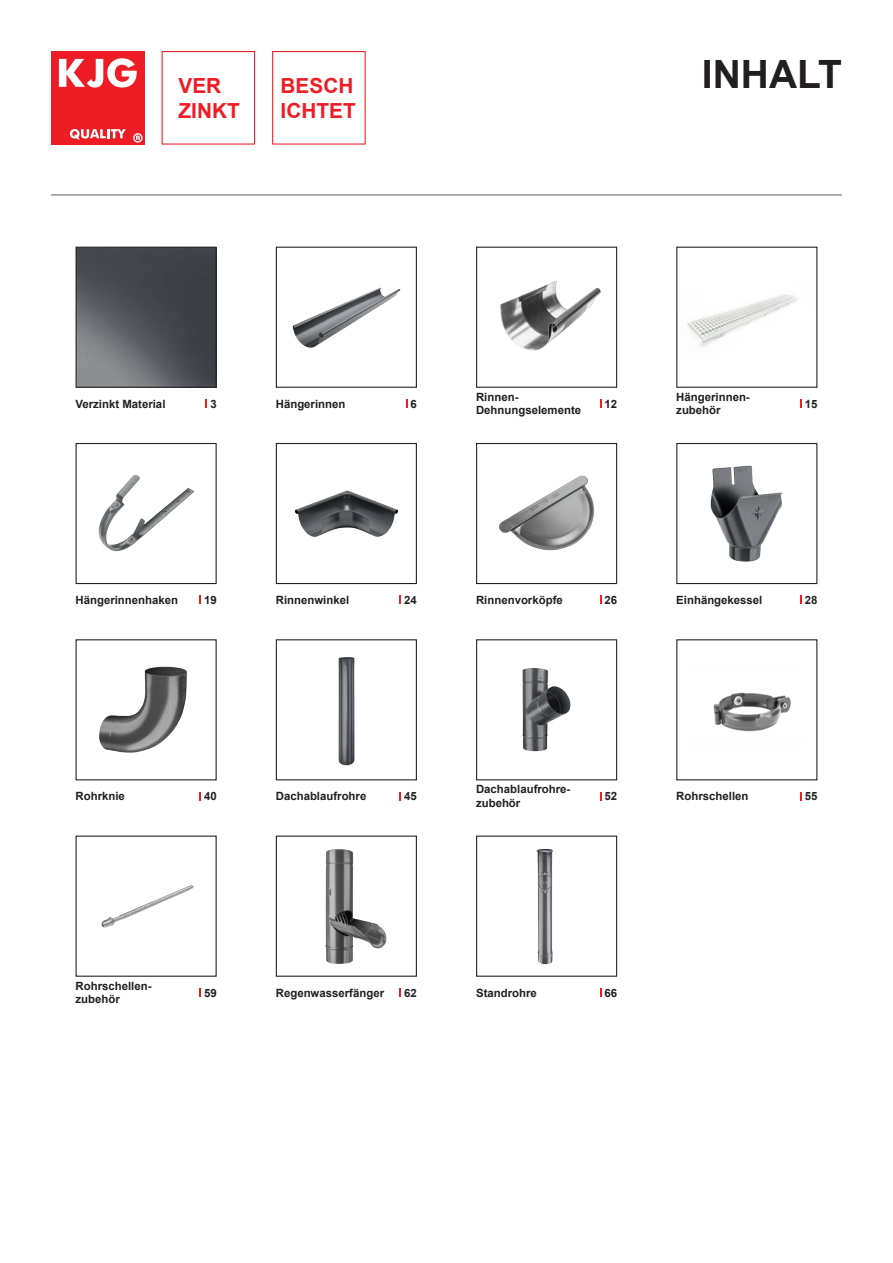
<style>
.page{position:relative;width:893px;height:1263px;background:#fff}
.page>*{position:absolute;margin:0;border:0;box-sizing:border-box;transform-origin:0 0}
.t1{font:700 39px "Arial";color:#231f20}
.t2{font:700 20.85px/24.9px "Arial";color:#ee1c25}
.t3{font:700 11.4px/13.6px "Arial";color:#231f20}
</style>
<div class="page">
<div style="left:51px;top:51px;width:94px;height:94px;background:#ee1c25"></div>
<svg style="left:70px;top:129px;width:56px;height:10px"></svg>
<svg style="left:133px;top:133px;width:10px;height:10px"></svg>
<svg style="left:59px;top:58px;width:78px;height:30px"></svg>
<svg style="left:162px;top:51px;width:93px;height:94px"></svg>
<svg style="left:272px;top:51px;width:94px;height:94px"></svg>
<hr style="left:51px;top:194px;width:791px;height:2px;background:#939598">
<img style="left:292px;top:287px;width:109px;height:61px">
<div style="left:276px;top:247px;width:141px;height:141px;border:1px solid #231f20"></div>
<img style="left:687px;top:294px;width:110px;height:53px">
<div style="left:676px;top:247px;width:141px;height:141px;border:1px solid #231f20"></div>
<img style="left:98px;top:474px;width:97px;height:78px">
<div style="left:76px;top:443px;width:141px;height:141px;border:1px solid #231f20"></div>
<img style="left:500px;top:280px;width:101px;height:71px">
<div style="left:476px;top:247px;width:141px;height:141px;border:1px solid #231f20"></div>
<img style="left:710px;top:465px;width:73px;height:97px">
<div style="left:676px;top:443px;width:141px;height:141px;border:1px solid #231f20"></div>
<img style="left:99px;top:666px;width:88px;height:87px">
<img style="left:338px;top:657px;width:17px;height:109px">
<div style="left:276px;top:639px;width:141px;height:141px;border:1px solid #231f20"></div>
<img style="left:522px;top:668px;width:49px;height:84px">
<div style="left:476px;top:639px;width:141px;height:141px;border:1px solid #231f20"></div>
<img style="left:713px;top:692px;width:78px;height:40px">
<img style="left:536px;top:849px;width:18px;height:116px">
<div style="left:476px;top:836px;width:141px;height:141px;border:1px solid #231f20"></div>
<img style="left:325px;top:849px;width:62px;height:115px">
<div style="left:276px;top:836px;width:141px;height:141px;border:1px solid #231f20"></div>
<img style="left:499px;top:475px;width:96px;height:76px">
<div style="left:476px;top:443px;width:141px;height:141px;border:1px solid #231f20"></div>
<img style="left:294px;top:490px;width:105px;height:47px">
<div style="left:276px;top:443px;width:141px;height:141px;border:1px solid #231f20"></div>
<svg style="left:800px;top:399px;width:2px;height:9px"></svg>
<img style="left:78px;top:249px;width:137px;height:137px">
<div style="left:76px;top:247px;width:141px;height:141px;border:1px solid #231f20"></div>
<svg style="left:199px;top:792px;width:2px;height:8px"></svg>
<svg style="left:199px;top:988px;width:2px;height:8px"></svg>
<svg style="left:199px;top:596px;width:2px;height:8px"></svg>
<svg style="left:800px;top:596px;width:2px;height:8px"></svg>
<svg style="left:800px;top:792px;width:2px;height:8px"></svg>
<img style="left:101px;top:885px;width:93px;height:43px">
<h2 class="t2" style="left:179px;top:74px;width:63px">VER<br>ZINKT</h2>
<h2 class="t2" style="left:281px;top:74px;width:77px">BESCH<br>ICHTET</h2>
<h1 class="t1" style="left:702px;top:49px;width:142px">INHALT</h1>
<p class="t3" style="left:676px;top:390px;width:75px">Hängerinnen&shy;zubehör</p>
<p class="t3" style="left:476px;top:390px;width:107px">Rinnen-<br>Dehnungselemente</p>
<p class="t3" style="left:276px;top:397px;width:71px">Hängerinnen</p>
<p class="t3" style="left:76px;top:397px;width:91px">Verzinkt Material</p>
<p class="t3" style="left:210px;top:397px;width:8px">3</p>
<p class="t3" style="left:604px;top:397px;width:14px">12</p>
<p class="t3" style="left:805px;top:397px;width:14px">15</p>
<p class="t3" style="left:411px;top:397px;width:8px">6</p>
<p class="t3" style="left:476px;top:593px;width:88px">Rinnenvorköpfe</p>
<p class="t3" style="left:76px;top:593px;width:104px">Hängerinnenhaken</p>
<p class="t3" style="left:676px;top:593px;width:88px">Einhängekessel</p>
<p class="t3" style="left:204px;top:593px;width:14px">19</p>
<p class="t3" style="left:805px;top:593px;width:14px">28</p>
<p class="t3" style="left:404px;top:593px;width:14px">24</p>
<p class="t3" style="left:604px;top:593px;width:14px">26</p>
<p class="t3" style="left:276px;top:593px;width:75px">Rinnenwinkel</p>
<p class="t3" style="left:76px;top:790px;width:51px">Rohrknie</p>
<p class="t3" style="left:204px;top:790px;width:14px">40</p>
<p class="t3" style="left:276px;top:790px;width:92px">Dachablaufrohre</p>
<p class="t3" style="left:404px;top:790px;width:14px">45</p>
<p class="t3" style="left:476px;top:783px;width:96px">Dachablaufrohre&shy;zubehör</p>
<p class="t3" style="left:604px;top:790px;width:14px">52</p>
<p class="t3" style="left:676px;top:790px;width:74px">Rohrschellen</p>
<p class="t3" style="left:805px;top:790px;width:14px">55</p>
<p class="t3" style="left:76px;top:979px;width:77px">Rohrschellen&shy;zubehör</p>
<p class="t3" style="left:204px;top:986px;width:14px">59</p>
<p class="t3" style="left:276px;top:986px;width:110px">Regenwasserfänger</p>
<p class="t3" style="left:404px;top:986px;width:14px">62</p>
<p class="t3" style="left:476px;top:986px;width:62px">Standrohre</p>
<p class="t3" style="left:604px;top:986px;width:14px">66</p>
</div>
